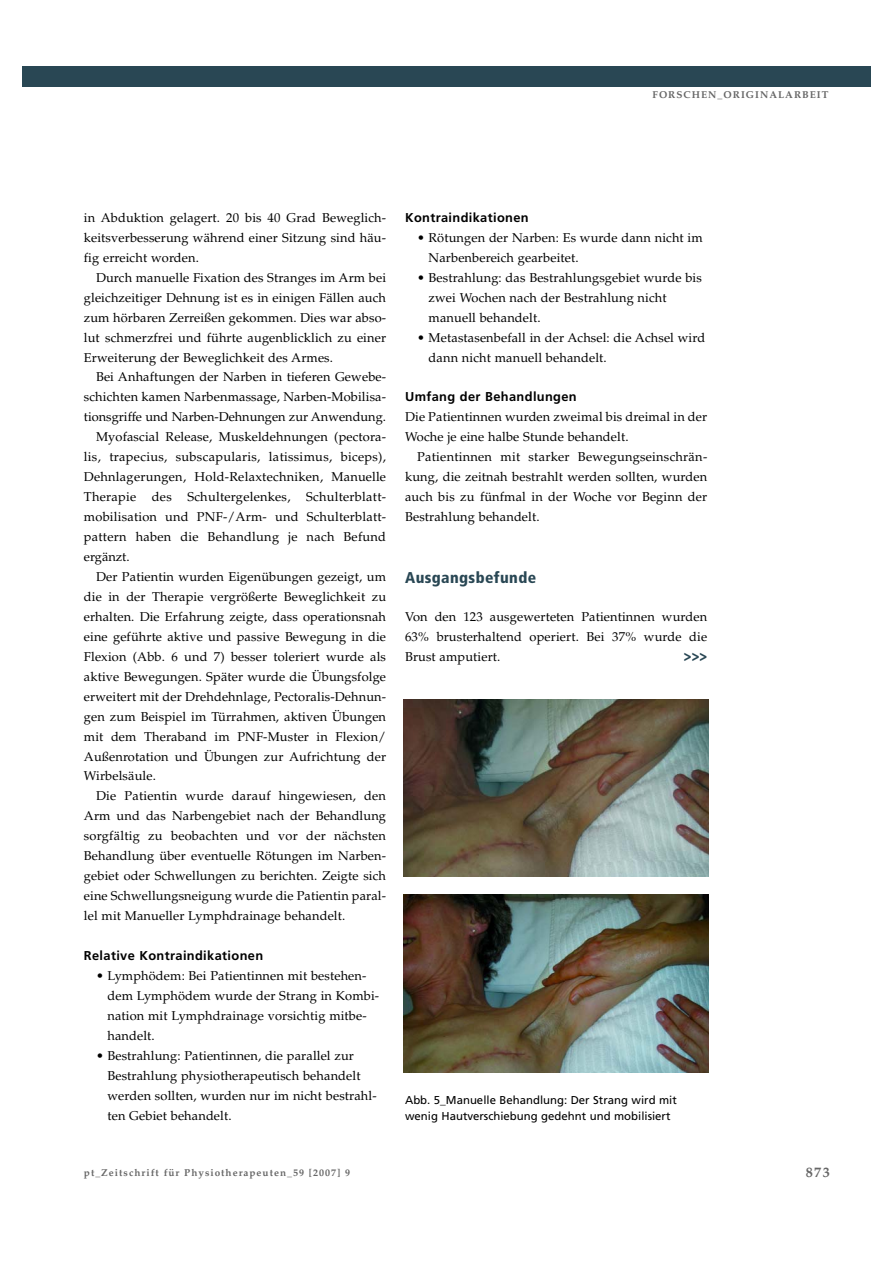
<style>
.page{position:relative;width:893px;height:1263px;background:#fff}
.page>*{position:absolute;margin:0;border:0;box-sizing:border-box;transform-origin:0 0}
.t1{font:900 16.05px "Palatino LT";color:#294754;scale:.8 1}
.t2{font:900 condensed 15.6px "Frutiger";letter-spacing:.025em;color:#294754}
.t3{font:700 14.25px "Palatino LT";color:#666}
.t4{font:12.9px/20px "Palatino LT";letter-spacing:.01em;color:#000}
.t5{font:700 12.9px "Frutiger";letter-spacing:.03em;color:#000}
.t6{font:11.4px/15.6px "Frutiger";color:#000}
.t7{font:700 10.05px "Palatino LT";letter-spacing:.1em;color:#666}
</style>
<div class="page">
<div style="left:22px;top:66px;width:848px;height:20px;background:#294754"></div>
<img style="left:404px;top:699px;width:305px;height:178px">
<img style="left:404px;top:895px;width:305px;height:177px">
<p class="t7" style="left:652px;top:90px;width:177px">FORSCHEN_ORIGINALARBEIT</p>
<p class="t4" style="left:84px;top:209px;width:304px;text-align:justify">in Abduktion gelagert. 20 bis 40 Grad Beweglich&shy;keitsverbesserung während einer Sitzung sind häu&shy;fig erreicht worden.</p>
<p class="t4" style="left:84px;top:269px;width:304px;text-align:justify;text-indent:12px">Durch manuelle Fixation des Stranges im Arm bei gleichzeitiger Dehnung ist es in einigen Fällen auch zum hörbaren Zerreißen gekommen. Dies war abso&shy;lut schmerzfrei und führte augenblicklich zu einer Erweiterung der Beweglichkeit des Armes.</p>
<p class="t4" style="left:96px;top:368px;width:292px">Bei Anhaftungen der Narben in tieferen Gewebe-</p>
<p class="t4" style="left:84px;top:388px;width:304px">schichten kamen Narbenmassage, Narben-Mobilisa-</p>
<p class="t4" style="left:84px;top:408px;width:304px">tionsgriffe und Narben-Dehnungen zur Anwendung.</p>
<p class="t4" style="left:96px;top:428px;width:292px">Myofascial Release, Muskeldehnungen (pectora-</p>
<p class="t4" style="left:84px;top:448px;width:304px">lis, trapecius, subscapularis, latissimus, biceps),</p>
<p class="t4" style="left:84px;top:468px;width:304px">Dehnlagerungen, Hold-Relaxtechniken, Manuelle</p>
<p class="t4" style="left:84px;top:488px;width:304px">Therapie des Schultergelenkes, Schulterblatt-</p>
<p class="t4" style="left:84px;top:508px;width:304px">mobilisation und PNF-/Arm- und Schulterblatt-</p>
<p class="t4" style="left:84px;top:528px;width:304px">pattern haben die Behandlung je nach Befund</p>
<p class="t4" style="left:84px;top:548px;width:47px">ergänzt.</p>
<p class="t4" style="left:96px;top:568px;width:292px">Der Patientin wurden Eigenübungen gezeigt, um</p>
<p class="t4" style="left:84px;top:588px;width:304px">die in der Therapie vergrößerte Beweglichkeit zu</p>
<p class="t4" style="left:84px;top:608px;width:304px">erhalten. Die Erfahrung zeigte, dass operationsnah</p>
<p class="t4" style="left:84px;top:628px;width:304px">eine geführte aktive und passive Bewegung in die</p>
<p class="t4" style="left:84px;top:648px;width:304px">Flexion (Abb. 6 und 7) besser toleriert wurde als</p>
<p class="t4" style="left:84px;top:668px;width:304px">aktive Bewegungen. Später wurde die Übungsfolge</p>
<p class="t4" style="left:84px;top:687px;width:304px">erweitert mit der Drehdehnlage, Pectoralis-Dehnun-</p>
<p class="t4" style="left:84px;top:707px;width:304px">gen zum Beispiel im Türrahmen, aktiven Übungen</p>
<p class="t4" style="left:84px;top:727px;width:304px">mit dem Theraband im PNF-Muster in Flexion/</p>
<p class="t4" style="left:84px;top:747px;width:304px">Außenrotation und Übungen zur Aufrichtung der</p>
<p class="t4" style="left:84px;top:767px;width:73px">Wirbelsäule.</p>
<p class="t4" style="left:96px;top:787px;width:292px">Die Patientin wurde darauf hingewiesen, den</p>
<p class="t4" style="left:84px;top:807px;width:304px">Arm und das Narbengebiet nach der Behandlung</p>
<p class="t4" style="left:84px;top:827px;width:304px">sorgfältig zu beobachten und vor der nächsten</p>
<p class="t4" style="left:84px;top:847px;width:304px">Behandlung über eventuelle Rötungen im Narben-</p>
<p class="t4" style="left:84px;top:867px;width:304px">gebiet oder Schwellungen zu berichten. Zeigte sich</p>
<p class="t4" style="left:84px;top:887px;width:304px">eine Schwellungsneigung wurde die Patientin paral-</p>
<p class="t4" style="left:84px;top:907px;width:263px">lel mit Manueller Lymphdrainage behandelt.</p>
<p class="t5" style="left:84px;top:950px;width:181px">Relative Kontraindikationen</p>
<p class="t4" style="left:107px;top:967px;width:273px;text-indent:-11px">• Lymphödem: Bei Patientinnen mit bestehen&shy;dem Lymphödem wurde der Strang in Kombi&shy;nation mit Lymphdrainage vorsichtig mitbe&shy;handelt.</p>
<p class="t4" style="left:107px;top:1047px;width:271px;text-indent:-11px">• Bestrahlung: Patientinnen, die parallel zur Bestrahlung physiotherapeutisch behandelt werden sollten, wurden nur im nicht bestrahl&shy;ten Gebiet behandelt.</p>
<p class="t5" style="left:405px;top:212px;width:125px">Kontraindikationen</p>
<p class="t4" style="left:429px;top:229px;width:276px;text-indent:-11px">• Rötungen der Narben: Es wurde dann nicht im<br>Narbenbereich gearbeitet.</p>
<p class="t4" style="left:429px;top:269px;width:275px;text-indent:-11px">• Bestrahlung: das Bestrahlungsgebiet wurde bis zwei Wochen nach der Bestrahlung nicht manuell behandelt.</p>
<p class="t4" style="left:429px;top:328px;width:278px;text-indent:-11px">• Metastasenbefall in der Achsel: die Achsel wird dann nicht manuell behandelt.</p>
<p class="t5" style="left:405px;top:392px;width:173px">Umfang der Behandlungen</p>
<p class="t4" style="left:405px;top:408px;width:304px">Die Patientinnen wurden zweimal bis dreimal in der<br>Woche je eine halbe Stunde behandelt.</p>
<p class="t4" style="left:405px;top:448px;width:304px;text-align:justify;text-indent:12px">Patientinnen mit starker Bewegungseinschrän&shy;kung, die zeitnah bestrahlt werden sollten, wurden auch bis zu fünfmal in der Woche vor Beginn der Bestrahlung behandelt.</p>
<p class="t2" style="left:405px;top:571px;width:133px">Ausgangsbefunde</p>
<p class="t4" style="left:405px;top:608px;width:304px;text-align:justify">Von den 123 ausgewerteten Patientinnen wurden 63% brusterhaltend operiert. Bei 37% wurde die Brust amputiert.</p>
<p class="t1" style="left:684px;top:649px;width:31px">&gt;&gt;&gt;</p>
<p class="t6" style="left:405px;top:1093px;width:273px">Abb. 5_Manuelle Behandlung: Der Strang wird mit wenig Hautverschiebung gedehnt und mobilisiert</p>
<p class="t7" style="left:84px;top:1168px;width:268px">pt_Zeitschrift für Physiotherapeuten_59 [2007] 9</p>
<p class="t3" style="left:806px;top:1166px;width:26px">873</p>
</div>
